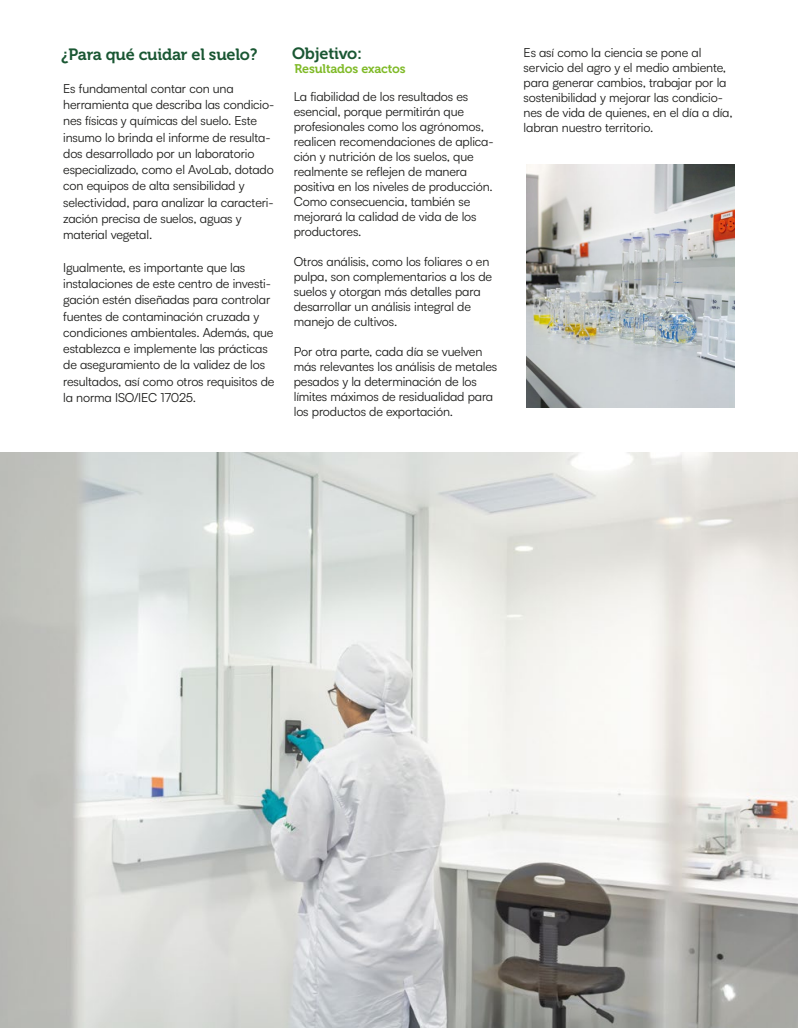
<style>
.page{position:relative;width:798px;height:1028px;background:#fff}
.page>*{position:absolute;margin:0;border:0;box-sizing:border-box;transform-origin:0 0}
.t1{font:16.25px "Museo 700";letter-spacing:-.015em;color:#1a5733}
.t2{font:12.5px/15px "Satoshi";letter-spacing:-.015em;color:#1d1d1b}
.t3{font:12.5px "Museo 700";letter-spacing:-.015em;color:#7fba27}
</style>
<div class="page">
<img style="left:0;top:452px;width:797px;height:576px">
<img style="left:526px;top:164px;width:208px;height:244px">
<h1 class="t1" style="left:61px;top:45px;width:198px">¿Para qué cuidar el suelo?</h1>
<h1 class="t1" style="left:292px;top:44px;width:71px">Objetivo:</h1>
<p class="t3" style="left:294px;top:61px;width:113px">Resultados exactos</p>
<p class="t2" style="left:63px;top:80px;width:212px;line-height:16.2px">Es fundamental contar con una herramienta que describa las condicio&shy;nes físicas y químicas del suelo. Este insumo lo brinda el informe de resulta&shy;dos desarrollado por un laboratorio especializado, como el AvoLab, dotado con equipos de alta sensibilidad y selectividad, para analizar la caracteri&shy;zación precisa de suelos, aguas y material vegetal.</p>
<p class="t2" style="left:63px;top:259px;width:213px;line-height:16.2px">Igualmente, es importante que las instalaciones de este centro de investi&shy;gación estén diseñadas para controlar fuentes de contaminación cruzada y condiciones ambientales. Además, que establezca e implemente las prácticas de aseguramiento de la validez de los resultados, así como otros requisitos de la norma ISO/IEC 17025.</p>
<p class="t2" style="left:294px;top:88px;width:201px">La fiabilidad de los resultados es esencial, porque permitirán que profesionales como los agrónomos, realicen recomendaciones de aplica&shy;ción y nutrición de los suelos, que realmente se reflejen de manera positiva en los niveles de producción.<br>Como consecuencia, también se mejorará la calidad de vida de los productores.</p>
<p class="t2" style="left:294px;top:253px;width:200px">Otros análisis, como los foliares o en pulpa, son complementarios a los de suelos y otorgan más detalles para desarrollar un análisis integral de manejo de cultivos.</p>
<p class="t2" style="left:294px;top:343px;width:205px">Por otra parte, cada día se vuelven más relevantes los análisis de metales pesados y la determinación de los límites máximos de residualidad para los productos de exportación.</p>
<p class="t2" style="left:523px;top:44px;width:210px">Es así como la ciencia se pone al servicio del agro y el medio ambiente, para generar cambios, trabajar por la sostenibilidad y mejorar las condicio&shy;nes de vida de quienes, en el día a día, labran nuestro territorio.</p>
</div>
